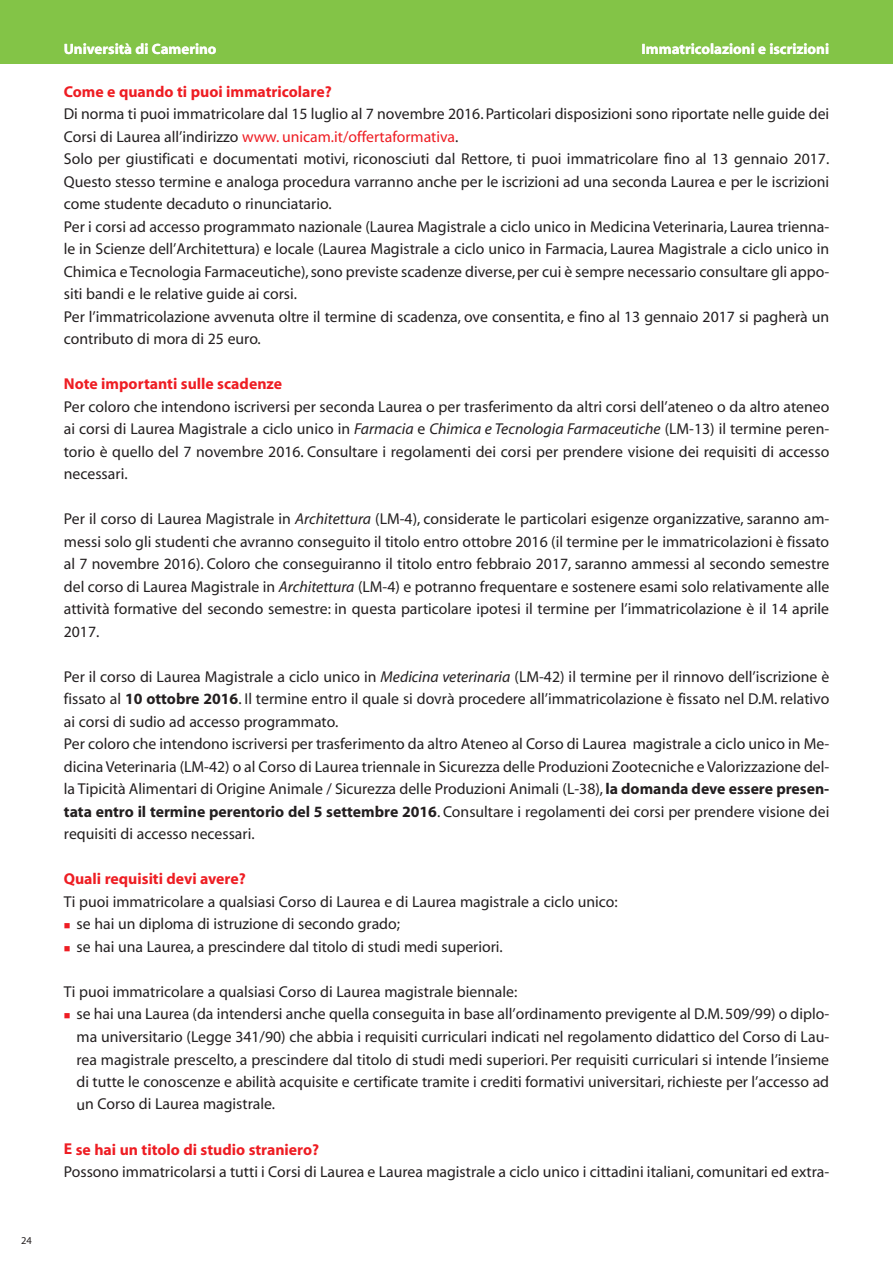
<style>
.page{position:relative;width:893px;height:1263px;background:#fff}
.page>*{position:absolute;margin:0;border:0;box-sizing:border-box;transform-origin:0 0}
.t1{font:15.75px/22.5px "Myriad";color:#231f20;text-align:justify}
.t2{font:700 15.75px "Myriad";color:#ee1d23}
.t3{font:700 15px "Myriad";color:#fff}
.t4{font:10.5px "Myriad";color:#231f20}
.s1{color:#ee1d23}
.s2{font-style:italic}
.s3{font-weight:700}
</style>
<div class="page">
<div style="left:0;top:0;width:893px;height:64px;background:#83c447"></div>
<p class="t4" style="left:21px;top:1237px;width:12px">24</p>
<p class="t3" style="left:64px;top:43px;width:154px">Università di Camerino</p>
<p class="t3" style="left:642px;top:43px;width:189px">Immatricolazioni e iscrizioni</p>
<p class="t2" style="left:64px;top:86px;width:269px">Come e quando ti puoi immatricolare?</p>
<p class="t1" style="left:64px;top:104px;width:767px;text-align:left">Di norma ti puoi immatricolare dal 15 luglio al 7 novembre 2016. Particolari disposizioni sono riportate nelle guide dei Corsi di Laurea all’indirizzo <span class="s1">www. unicam.it/offertaformativa</span>.<br>Solo per giustificati e documentati motivi, riconosciuti dal Rettore, ti puoi immatricolare fino al 13 gennaio 2017.<br>Questo stesso termine e analoga procedura varranno anche per le iscrizioni ad una seconda Laurea e per le iscrizioni come studente decaduto o rinunciatario.<br>Per i corsi ad accesso programmato nazionale (Laurea Magistrale a ciclo unico in Medicina Veterinaria, Laurea trienna&shy;le in Scienze dell’Architettura) e locale (Laurea Magistrale a ciclo unico in Farmacia, Laurea Magistrale a ciclo unico in Chimica e Tecnologia Farmaceutiche), sono previste scadenze diverse, per cui è sempre necessario consultare gli appo&shy;siti bandi e le relative guide ai corsi.<br>Per l’immatricolazione avvenuta oltre il termine di scadenza, ove consentita, e fino al 13 gennaio 2017 si pagherà un contributo di mora di 25 euro.</p>
<p class="t2" style="left:64px;top:378px;width:220px">Note importanti sulle scadenze</p>
<p class="t1" style="left:64px;top:397px;width:767px">Per coloro che intendono iscriversi per seconda Laurea o per trasferimento da altri corsi dell’ateneo o da altro ateneo ai corsi di Laurea Magistrale a ciclo unico in <span class="s2">Farmacia</span> e <span class="s2">Chimica e Tecnologia Farmaceutiche</span> (LM-13) il termine peren&shy;torio è quello del 7 novembre 2016. Consultare i regolamenti dei corsi per prendere visione dei requisiti di accesso necessari.</p>
<p class="t1" style="left:64px;top:509px;width:767px">Per il corso di Laurea Magistrale in <span class="s2">Architettura</span> (LM-4), considerate le particolari esigenze organizzative, saranno am&shy;messi solo gli studenti che avranno conseguito il titolo entro ottobre 2016 (il termine per le immatricolazioni è fissato al 7 novembre 2016). Coloro che conseguiranno il titolo entro febbraio 2017, saranno ammessi al secondo semestre del corso di Laurea Magistrale in <span class="s2">Architettura</span> (LM-4) e potranno frequentare e sostenere esami solo relativamente alle attività formative del secondo semestre: in questa particolare ipotesi il termine per l’immatricolazione è il 14 aprile 2017.</p>
<p class="t1" style="left:64px;top:667px;width:767px;text-align:left">Per il corso di Laurea Magistrale a ciclo unico in <span class="s2">Medicina veterinaria</span> (LM-42) il termine per il rinnovo dell’iscrizione è fissato al <span class="s3">10 ottobre 2016</span>. Il termine entro il quale si dovrà procedere all’immatricolazione è fissato nel D.M. relativo ai corsi di sudio ad accesso programmato.<br>Per coloro che intendono iscriversi per trasferimento da altro Ateneo al Corso di Laurea magistrale a ciclo unico in Me&shy;dicina Veterinaria (LM-42) o al Corso di Laurea triennale in Sicurezza delle Produzioni Zootecniche e Valorizzazione del&shy;la Tipicità Alimentari di Origine Animale / Sicurezza delle Produzioni Animali (L-38), <span class="s3">la domanda deve essere presen&shy;tata entro il termine perentorio del 5 settembre 2016</span>. Consultare i regolamenti dei corsi per prendere visione dei requisiti di accesso necessari.</p>
<p class="t2" style="left:64px;top:873px;width:184px">Quali requisiti devi avere?</p>
<p class="t1" style="left:64px;top:892px;width:555px">Ti puoi immatricolare a qualsiasi Corso di Laurea e di Laurea magistrale a ciclo unico:</p>
<p class="t1" style="left:64px;top:914px;width:338px"><span class="s1">■</span> se hai un diploma di istruzione di secondo grado;</p>
<p class="t1" style="left:64px;top:937px;width:441px"><span class="s1">■</span> se hai una Laurea, a prescindere dal titolo di studi medi superiori.</p>
<p class="t1" style="left:64px;top:982px;width:455px">Ti puoi immatricolare a qualsiasi Corso di Laurea magistrale biennale:</p>
<p class="t1" style="left:77px;top:1004px;width:754px;text-indent:-13px"><span class="s1">■</span> se hai una Laurea (da intendersi anche quella conseguita in base all’ordinamento previgente al D.M. 509/99) o diplo&shy;ma universitario (Legge 341/90) che abbia i requisiti curriculari indicati nel regolamento didattico del Corso di Lau&shy;rea magistrale prescelto, a prescindere dal titolo di studi medi superiori. Per requisiti curriculari si intende l’insieme di tutte le conoscenze e abilità acquisite e certificate tramite i crediti formativi universitari, richieste per l’accesso ad un Corso di Laurea magistrale.</p>
<p class="t2" style="left:64px;top:1143px;width:257px">E se hai un titolo di studio straniero?</p>
<p class="t1" style="left:64px;top:1162px;width:767px">Possono immatricolarsi a tutti i Corsi di Laurea e Laurea magistrale a ciclo unico i cittadini italiani, comunitari ed extra-</p>
</div>
